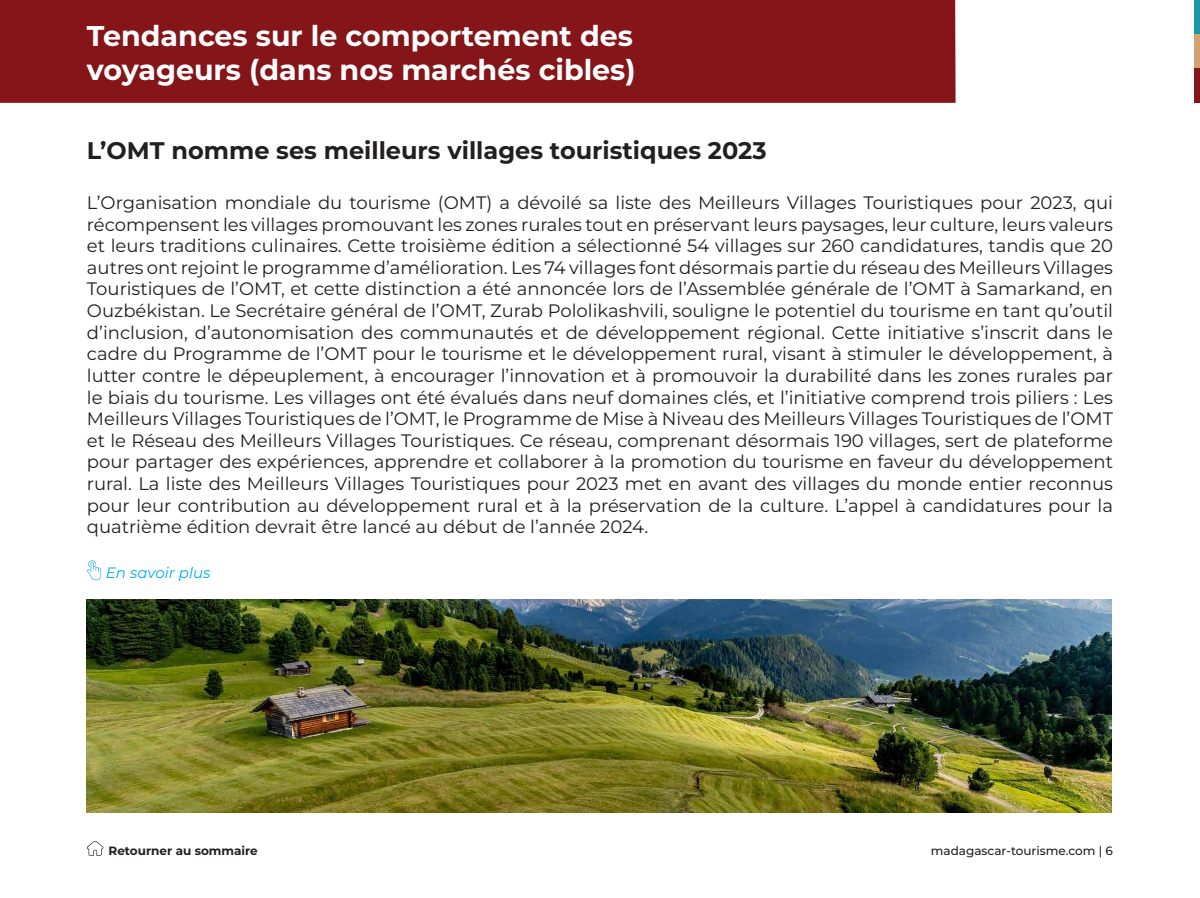
<style>
.page{position:relative;width:1200px;height:898px;background:#fff}
.page>*{position:absolute;margin:0;border:0;box-sizing:border-box;transform-origin:0 0}
.Theme{font:700 28.5px "Montserrat";color:#fff}
.TITRE{font:700 24px "Montserrat";color:#231f20}
.texte{font:18px/21.6px "Montserrat";color:#231f20;text-align:justify}
.en_savoir_plu{font:italic 15px "Montserrat";color:#00aeef}
.t1{font:500 12px "Montserrat";color:#231f20}
.Retourner{font:700 12px "Montserrat";color:#231f20}
</style>
<div class="page">
<div style="left:1194px;top:0;width:5px;height:34px;background:#1d97a5"></div>
<div style="left:1194px;top:34px;width:5px;height:35px;background:#d1a373"></div>
<div style="left:1194px;top:69px;width:5px;height:34px;background:#851519"></div>
<div style="left:0;top:0;width:955px;height:103px;background:#851519"></div>
<svg style="left:87px;top:560px;width:14px;height:20px"></svg>
<img style="left:87px;top:599px;width:1023px;height:213px">
<svg style="left:87px;top:841px;width:16px;height:14px"></svg>
<p class="Theme" style="left:87px;top:17px;width:547px">Tendances sur le comportement des</p>
<p class="Theme" style="left:87px;top:51px;width:550px">voyageurs (dans nos marchés cibles)</p>
<p class="TITRE" style="left:87px;top:135px;width:681px">L’OMT nomme ses meilleurs villages touristiques 2023</p>
<p class="texte" style="left:87px;top:191px;width:1027px">L’Organisation mondiale du tourisme (OMT) a dévoilé sa liste des Meilleurs Villages Touristiques pour 2023, qui récompensent les villages promouvant les zones rurales tout en préservant leurs paysages, leur culture, leurs valeurs et leurs traditions culinaires. Cette troisième édition a sélectionné 54 villages sur 260 candidatures, tandis que 20 autres ont rejoint le programme d’amélioration. Les 74 villages font désormais partie du réseau des Meilleurs Villages Touristiques de l’OMT, et cette distinction a été annoncée lors de l’Assemblée générale de l’OMT à Samarkand, en Ouzbékistan. Le Secrétaire général de l’OMT, Zurab Pololikashvili, souligne le potentiel du tourisme en tant qu’outil d’inclusion, d’autonomisation des communautés et de développement régional. Cette initiative s’inscrit dans le cadre du Programme de l’OMT pour le tourisme et le développement rural, visant à stimuler le développement, à lutter contre le dépeuplement, à encourager l’innovation et à promouvoir la durabilité dans les zones rurales par le biais du tourisme. Les villages ont été évalués dans neuf domaines clés, et l’initiative comprend trois piliers : Les Meilleurs Villages Touristiques de l’OMT, le Programme de Mise à Niveau des Meilleurs Villages Touristiques de l’OMT et le Réseau des Meilleurs Villages Touristiques. Ce réseau, comprenant désormais 190 villages, sert de plateforme pour partager des expériences, apprendre et collaborer à la promotion du tourisme en faveur du développement rural. La liste des Meilleurs Villages Touristiques pour 2023 met en avant des villages du monde entier reconnus pour leur contribution au développement rural et à la préservation de la culture. L’appel à candidatures pour la quatrième édition devrait être lancé au début de l’année 2024.</p>
<p class="en_savoir_plu" style="left:106px;top:563px;width:106px">En savoir plus</p>
<p class="Retourner" style="left:108px;top:842px;width:151px">Retourner au sommaire</p>
<p class="t1" style="left:930px;top:842px;width:184px">madagascar-tourisme.com | 6</p>
</div>
